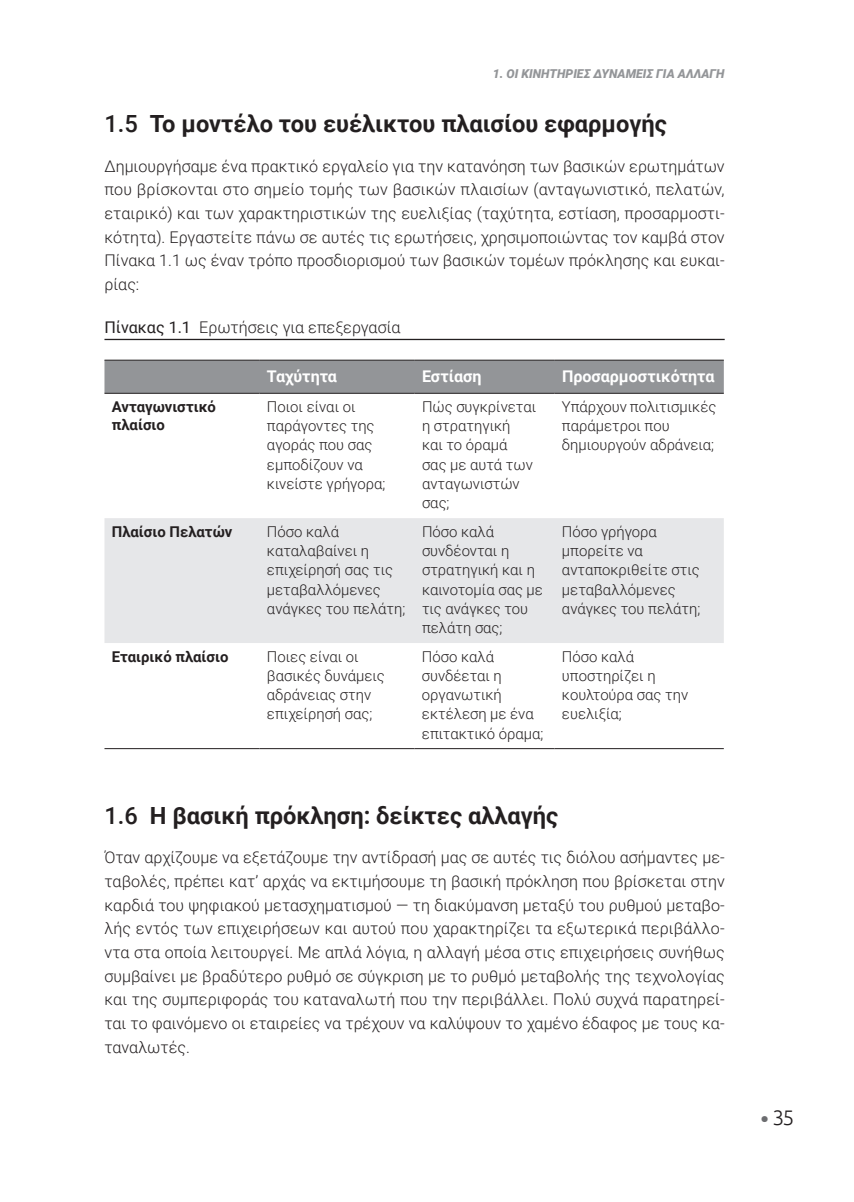
<style>
.page{position:relative;width:854px;height:1202px;background:#fff}
.page>*{position:absolute;margin:0;border:0;box-sizing:border-box;transform-origin:0 0}
.t1{font:700 23.62px "Roboto";color:#231f20}
.t2{font:300 21px "Ubuntu";color:#231f20}
.t3{font:300 16.1px/23.6px "Roboto";color:#231f20;text-align:justify}
.t4{font:700 16.1px "Roboto";color:#fff}
.t5{font:300 14.88px/19.2px "Roboto";color:#231f20}
.t6{font:700 14.88px/17.8px "Roboto";color:#231f20}
.t7{font:italic 900 12.25px "Roboto";color:#939598}
.s1{font-weight:500}
.s2{font-weight:400}
.s3{font-size:25.38px;color:#6c6d70}
</style>
<div class="page">
<hr style="left:104px;top:339px;width:621px;height:1px;background:#231f20">
<div style="left:104px;top:360px;width:620px;height:33px;background:#939598"></div>
<div style="left:104px;top:518px;width:620px;height:125px;background:#e6e7e9"></div>
<hr style="left:104px;top:359px;width:155px;height:1px;background:#231f20">
<hr style="left:259px;top:359px;width:156px;height:1px;background:#231f20">
<hr style="left:415px;top:359px;width:139px;height:1px;background:#231f20">
<hr style="left:554px;top:359px;width:170px;height:1px;background:#231f20">
<hr style="left:104px;top:748px;width:155px;height:1px;background:#231f20">
<hr style="left:259px;top:748px;width:156px;height:1px;background:#231f20">
<hr style="left:415px;top:748px;width:139px;height:1px;background:#231f20">
<hr style="left:554px;top:748px;width:170px;height:1px;background:#231f20">
<hr style="left:104px;top:393px;width:155px;height:1px;background:#231f20">
<hr style="left:259px;top:393px;width:156px;height:1px;background:#231f20">
<hr style="left:415px;top:393px;width:139px;height:1px;background:#231f20">
<hr style="left:554px;top:393px;width:170px;height:1px;background:#231f20">
<p class="t7" style="left:493px;top:65px;width:233px">1. ΟΙ ΚΙΝΗΤΗΡΙΕΣ ΔΥΝΑΜΕΙΣ ΓΙΑ ΑΛΛΑΓΗ</p>
<p class="t1" style="left:104px;top:107px;width:564px"><span class="s1">1.5</span> Το μοντέλο του ευέλικτου πλαισίου εφαρμογής</p>
<p class="t3" style="left:104px;top:153px;width:622px">Δημιουργήσαμε ένα πρακτικό εργαλείο για την κατανόηση των βασικών ερωτημάτων που βρίσκονται στο σημείο τομής των βασικών πλαισίων (ανταγωνιστικό, πελατών, εταιρικό) και των χαρακτηριστικών της ευελιξίας (ταχύτητα, εστίαση, προσαρμοστι&shy;κότητα). Εργαστείτε πάνω σε αυτές τις ερωτήσεις, χρησιμοποιώντας τον καμβά στον Πίνακα 1.1 ως έναν τρόπο προσδιορισμού των βασικών τομέων πρόκλησης και ευκαι&shy;ρίας:</p>
<p class="t3" style="left:104px;top:314px;width:298px"><span class="s2">Πίνακας 1.1</span> Ερωτήσεις για επεξεργασία</p>
<p class="t4" style="left:267px;top:364px;width:72px">Ταχύτητα</p>
<p class="t4" style="left:422px;top:364px;width:61px">Εστίαση</p>
<p class="t4" style="left:562px;top:364px;width:154px">Προσαρμοστικότητα</p>
<p class="t6" style="left:112px;top:397px;width:106px">Ανταγωνιστικό πλαίσιο</p>
<p class="t5" style="left:267px;top:396px;width:120px">Ποιοι είναι οι παράγοντες της αγοράς που σας εμποδίζουν να κινείστε γρήγορα;</p>
<p class="t5" style="left:422px;top:396px;width:116px">Πώς συγκρίνεται η στρατηγική<br>και το όραμά<br>σας με αυτά των ανταγωνιστών σας;</p>
<p class="t5" style="left:562px;top:396px;width:156px">Υπάρχουν πολιτισμικές παράμετροι που δημιουργούν αδράνεια;</p>
<p class="t6" style="left:112px;top:522px;width:122px">Πλαίσιο Πελατών</p>
<p class="t5" style="left:267px;top:521px;width:140px">Πόσο καλά καταλαβαίνει η επιχείρησή σας τις μεταβαλλόμενες ανάγκες του πελάτη;</p>
<p class="t5" style="left:422px;top:521px;width:122px">Πόσο καλά συνδέονται η στρατηγική και η καινοτομία σας με τις ανάγκες του πελάτη σας;</p>
<p class="t5" style="left:562px;top:521px;width:140px">Πόσο γρήγορα μπορείτε να ανταποκριθείτε στις μεταβαλλόμενες ανάγκες του πελάτη;</p>
<p class="t6" style="left:112px;top:646px;width:118px">Εταιρικό πλαίσιο</p>
<p class="t5" style="left:267px;top:646px;width:119px">Ποιες είναι οι βασικές δυνάμεις αδράνειας στην επιχείρησή σας;</p>
<p class="t5" style="left:422px;top:646px;width:123px">Πόσο καλά συνδέεται η οργανωτική εκτέλεση με ένα επιτακτικό όραμα;</p>
<p class="t5" style="left:562px;top:646px;width:128px">Πόσο καλά υποστηρίζει η κουλτούρα σας την ευελιξία;</p>
<p class="t1" style="left:104px;top:798px;width:455px"><span class="s1">1.6</span> Η βασική πρόκληση: δείκτες αλλαγής</p>
<p class="t3" style="left:104px;top:845px;width:622px">Όταν αρχίζουμε να εξετάζουμε την αντίδρασή μας σε αυτές τις διόλου ασήμαντες με&shy;ταβολές, πρέπει κατ’ αρχάς να εκτιμήσουμε τη βασική πρόκληση που βρίσκεται στην καρδιά του ψηφιακού μετασχηματισμού — τη διακύμανση μεταξύ του ρυθμού μεταβο&shy;λής εντός των επιχειρήσεων και αυτού που χαρακτηρίζει τα εξωτερικά περιβάλλο&shy;ντα στα οποία λειτουργεί. Με απλά λόγια, η αλλαγή μέσα στις επιχειρήσεις συνήθως συμβαίνει με βραδύτερο ρυθμό σε σύγκριση με το ρυθμό μεταβολής της τεχνολογίας και της συμπεριφοράς του καταναλωτή που την περιβάλλει. Πολύ συχνά παρατηρεί&shy;ται το φαινόμενο οι εταιρείες να τρέχουν να καλύψουν το χαμένο έδαφος με τους κα&shy;ταναλωτές.</p>
<p class="t2" style="left:760px;top:1104px;width:36px"><span class="s3">•</span> 35</p>
</div>
